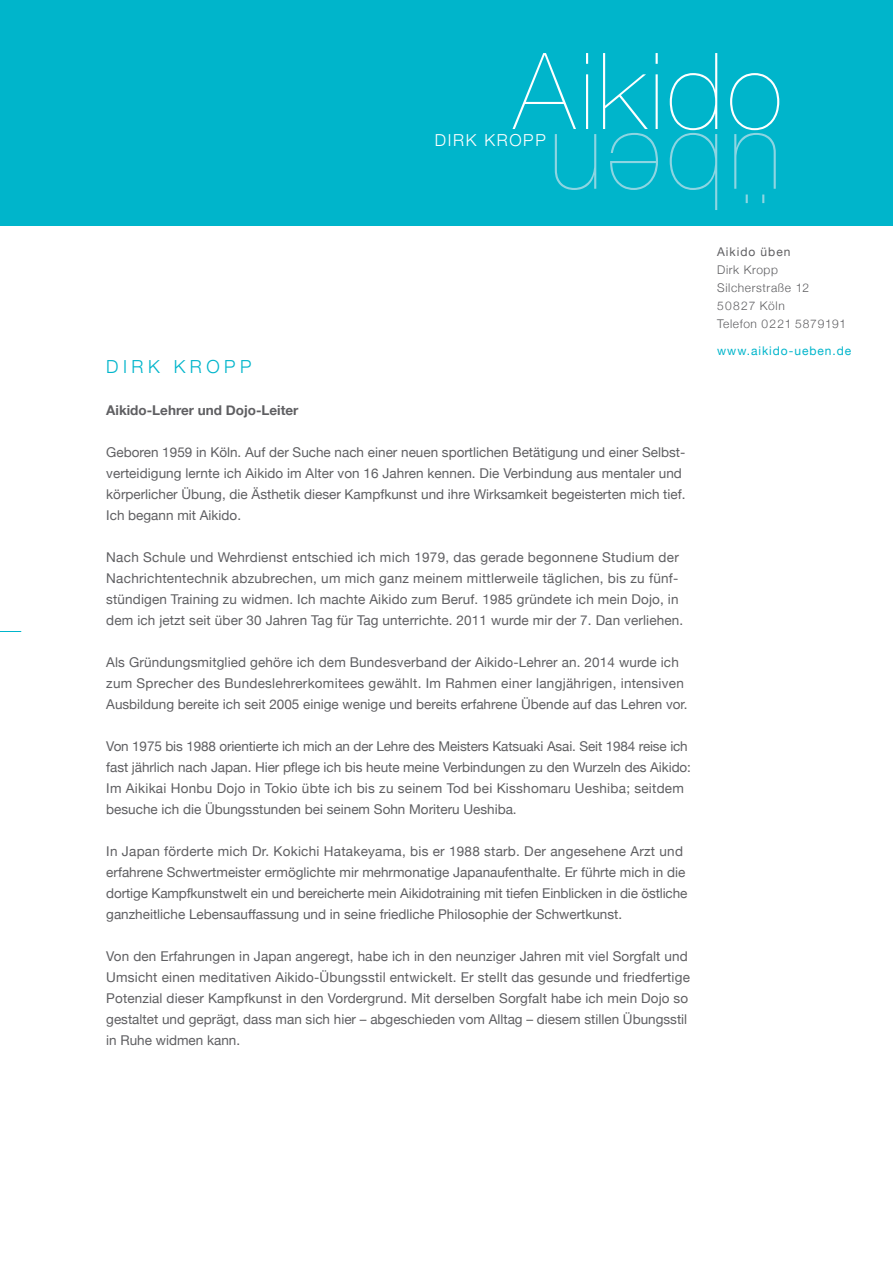
<style>
.page{position:relative;width:893px;height:1263px;background:#fff}
.page>*{position:absolute;margin:0;border:0;box-sizing:border-box;transform-origin:0 0}
.t1{font:200 106.35px "Helvetica Neue";letter-spacing:.03em;color:#fff}
.t2{font:200 106.35px "Helvetica Neue";color:#8dd5e2}
.t3{font:300 18px "Helvetica Neue";letter-spacing:.25em;color:#00b5cb}
.t4{font:300 16.5px "Helvetica Neue";letter-spacing:.1em;color:#fff}
.t5{font:13.5px/21px "Helvetica Neue";letter-spacing:.005em;color:#5f5f62}
.t6{font:700 13.5px "Helvetica Neue";color:#5f5f62}
.t7{font:300 12px/18px "Helvetica Neue";letter-spacing:.05em;color:#5f5f62}
.t8{font:12px "Helvetica Neue";letter-spacing:.08em;color:#00b5cb}
.t9{font:12px "Helvetica Neue";letter-spacing:.08em;color:#5f5f62}
</style>
<div class="page">
<div style="left:0;top:0;width:893px;height:225px;background:#00b5cb"></div>
<svg style="left:0;top:631px;width:21px;height:1px"></svg>
<h1 class="t1" style="left:514px;top:9px;width:270px">Aikido</h1>
<h1 class="t2" style="left:782px;top:254px;width:234px;rotate:-180deg">üben</h1>
<p class="t9" style="left:717px;top:243px;width:75px">Aikido üben</p>
<p class="t7" style="left:717px;top:260px;width:130px">Dirk Kropp<br>Silcherstraße 12<br>50827 Köln<br>Telefon 0221 5879191</p>
<p class="t8" style="left:717px;top:342px;width:136px">www.aikido-ueben.de</p>
<p class="t4" style="left:435px;top:127px;width:112px">DIRK KROPP</p>
<h2 class="t3" style="left:106px;top:352px;width:147px">DIRK KROPP</h2>
<p class="t6" style="left:106px;top:400px;width:194px">Aikido-Lehrer und Dojo-Leiter</p>
<p class="t5" style="left:106px;top:443px;width:581px">Geboren 1959 in Köln. Auf der Suche nach einer neuen sportlichen Betätigung und einer Selbst&shy;verteidigung lernte ich Aikido im Alter von 16 Jahren kennen. Die Verbindung aus mentaler und körperlicher Übung, die Ästhetik dieser Kampfkunst und ihre Wirksamkeit begeisterten mich tief.<br>Ich begann mit Aikido.</p>
<p class="t5" style="left:106px;top:548px;width:578px">Nach Schule und Wehrdienst entschied ich mich 1979, das gerade begonnene Studium der Nachrichtentechnik abzubrechen, um mich ganz meinem mittlerweile täglichen, bis zu fünf&shy;stündigen Training zu widmen. Ich machte Aikido zum Beruf. 1985 gründete ich mein Dojo, in dem ich jetzt seit über 30 Jahren Tag für Tag unterrichte. 2011 wurde mir der 7. Dan verliehen.</p>
<p class="t5" style="left:106px;top:653px;width:583px">Als Gründungsmitglied gehöre ich dem Bundesverband der Aikido-Lehrer an. 2014 wurde ich zum Sprecher des Bundeslehrerkomitees gewählt. Im Rahmen einer langjährigen, intensiven<br>Ausbildung bereite ich seit 2005 einige wenige und bereits erfahrene Übende auf das Lehren vor.</p>
<p class="t5" style="left:106px;top:737px;width:586px">Von 1975 bis 1988 orientierte ich mich an der Lehre des Meisters Katsuaki Asai. Seit 1984 reise ich fast jährlich nach Japan. Hier pflege ich bis heute meine Verbindungen zu den Wurzeln des Aikido:<br>Im Aikikai Honbu Dojo in Tokio übte ich bis zu seinem Tod bei Kisshomaru Ueshiba; seitdem besuche ich die Übungsstunden bei seinem Sohn Moriteru Ueshiba.</p>
<p class="t5" style="left:106px;top:842px;width:583px">In Japan förderte mich Dr. Kokichi Hatakeyama, bis er 1988 starb. Der angesehene Arzt und erfahrene Schwertmeister ermöglichte mir mehrmonatige Japanaufenthalte. Er führte mich in die dortige Kampfkunstwelt ein und bereicherte mein Aikidotraining mit tiefen Einblicken in die östliche ganzheitliche Lebensauffassung und in seine friedliche Philosophie der Schwertkunst.</p>
<p class="t5" style="left:106px;top:947px;width:585px">Von den Erfahrungen in Japan angeregt, habe ich in den neunziger Jahren mit viel Sorgfalt und Umsicht einen meditativen Aikido-Übungsstil entwickelt. Er stellt das gesunde und friedfertige Potenzial dieser Kampfkunst in den Vordergrund. Mit derselben Sorgfalt habe ich mein Dojo so gestaltet und geprägt, dass man sich hier – abgeschieden vom Alltag – diesem stillen Übungsstil in Ruhe widmen kann.</p>
</div>
